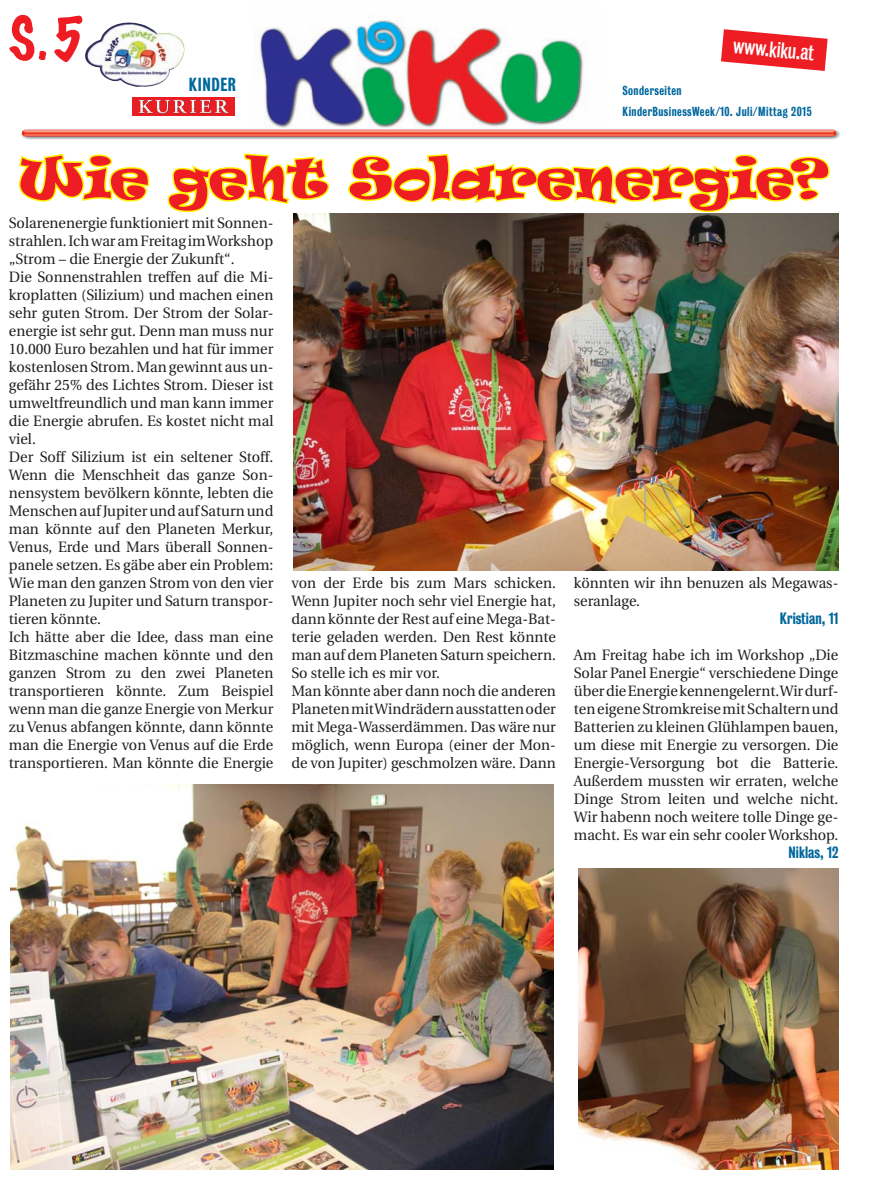
<style>
.page{position:relative;width:872px;height:1191px;background:#fff}
.page>*{position:absolute;margin:0;border:0;box-sizing:border-box;transform-origin:0 0}
.t1{font:100 54px "Marker Felt";color:#ee1d23}
.t2{font:52.5px "Ravie";color:#ee1d23}
.t3{font:20.4px "Bureau Grotesque Three Three";color:#fff}
.t4{font:17.25px "Bureau Grotesque Three Five";letter-spacing:.035em;color:#00679d}
.t5{font:15px/18px "Utopia";color:#231f20}
.t6{font:15px "Bureau Grotesque Three Five";color:#00679d}
.t7{font:12px/20.4px "Bureau Grotesque Three Five";letter-spacing:.035em;color:#00679d}
</style>
<div class="page">
<svg style="left:19px;top:154px;width:131px;height:48px"></svg>
<svg style="left:167px;top:153px;width:163px;height:60px"></svg>
<svg style="left:348px;top:153px;width:482px;height:60px"></svg>
<div style="left:132px;top:97px;width:103px;height:19px;background:#e81e24"></div>
<svg style="left:139px;top:100px;width:90px;height:13px"></svg>
<svg style="left:721px;top:29px;width:106px;height:42px"></svg>
<img style="left:21px;top:129px;width:819px;height:11px">
<img style="left:259px;top:20px;width:325px;height:108px">
<img style="left:85px;top:22px;width:100px;height:65px">
<img style="left:293px;top:213px;width:545px;height:358px">
<img style="left:579px;top:868px;width:259px;height:301px">
<img style="left:10px;top:785px;width:543px;height:384px">
<h1 class="t1" style="left:9px;top:12px;width:76px">S.5</h1>
<p class="t4" style="left:189px;top:74px;width:49px">KINDER</p>
<h3 class="t3" style="left:734px;top:34px;width:82px;rotate:5deg">www.kiku.at</h3>
<p class="t7" style="left:622px;top:80px;width:191px">Sonderseiten<br>KinderBusinessWeek/10. Juli/Mittag 2015</p>
<h2 class="t2" style="left:18px;top:142px;width:813px">Wie geht Solarenergie?</h2>
<p class="t5" style="left:9px;top:214px;width:266px">Solarenenergie funktioniert mit Sonnen&shy;strahlen. Ich war am Freitag im Workshop „Strom – die Energie der Zukunft“.<br>Die Sonnenstrahlen treffen auf die Mi&shy;kroplatten (Silizium) und machen einen sehr guten Strom. Der Strom der Solar&shy;energie ist sehr gut. Denn man muss nur 10.000 Euro bezahlen und hat für immer kostenlosen Strom. Man gewinnt aus un&shy;gefähr 25% des Lichtes Strom. Dieser ist umweltfreundlich und man kann immer die Energie abrufen. Es kostet nicht mal viel.<br>Der Soff Silizium ist ein seltener Stoff.<br>Wenn die Menschheit das ganze Son&shy;nensystem bevölkern könnte, lebten die Menschen auf Jupiter und auf Saturn und man könnte auf den Planeten Merkur, Venus, Erde und Mars überall Sonnen&shy;panele setzen. Es gäbe aber ein Problem:<br>Wie man den ganzen Strom von den vier Planeten zu Jupiter und Saturn transpor&shy;tieren könnte.<br>Ich hätte aber die Idee, dass man eine Bitzmaschine machen könnte und den ganzen Strom zu den zwei Planeten transportieren könnte. Zum Beispiel wenn man die ganze Energie von Merkur zu Venus abfangen könnte, dann könnte man die Energie von Venus auf die Erde transportieren. Man könnte die Energie</p>
<p class="t5" style="left:291px;top:574px;width:266px">von der Erde bis zum Mars schicken.<br>Wenn Jupiter noch sehr viel Energie hat, dann könnte der Rest auf eine Mega-Bat&shy;terie geladen werden. Den Rest könnte man auf dem Planeten Saturn speichern.<br>So stelle ich es mir vor.<br>Man könnte aber dann noch die anderen Planeten mit Windrädern ausstatten oder mit Mega-Wasserdämmen. Das wäre nur möglich, wenn Europa (einer der Mon&shy;de von Jupiter) geschmolzen wäre. Dann</p>
<p class="t5" style="left:574px;top:574px;width:266px">könnten wir ihn benuzen als Megawas&shy;seranlage.</p>
<p class="t6" style="left:779px;top:609px;width:60px">Kristian, 11</p>
<p class="t5" style="left:574px;top:646px;width:266px;text-align:justify">Am Freitag habe ich im Workshop „Die Solar Panel Energie“ verschiedene Dinge über die Energie kennengelernt. Wir durf&shy;ten eigene Stromkreise mit Schaltern und Batterien zu kleinen Glühlampen bauen, um diese mit Energie zu versorgen. Die Energie-Versorgung bot die Batterie.<br>Außerdem mussten wir erraten, welche Dinge Strom leiten und welche nicht.<br>Wir habenn noch weitere tolle Dinge ge&shy;macht. Es war ein sehr cooler Workshop.</p>
<p class="t6" style="left:788px;top:843px;width:51px">Niklas, 12</p>
</div>
